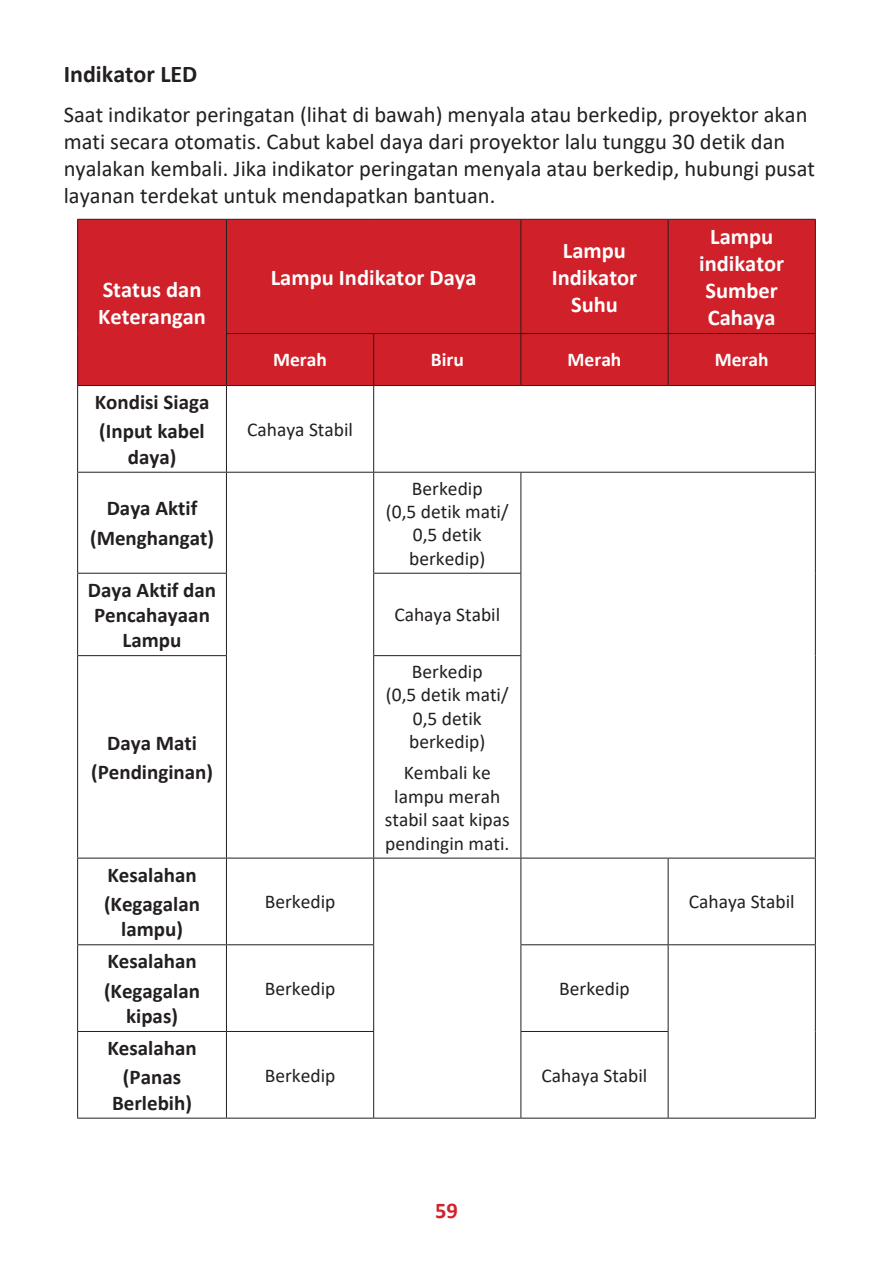
<style>
.page{position:relative;width:893px;height:1263px;background:#fff}
.page>*{position:absolute;margin:0;border:0;box-sizing:border-box;transform-origin:0 0}
.t1{font:700 24px "Calibri";color:#231f20}
.t2{font:22.5px/27px "Calibri";color:#231f20}
.t3{font:700 22.5px/27px "Calibri";color:#fff;text-align:center}
.t4{font:700 22.5px "Calibri";color:#d1232a}
.t5{font:700 21px/29.4px "Calibri";color:#231f20;text-align:center}
.t6{font:19.5px/23.4px "Calibri";color:#231f20;text-align:center}
.t7{font:700 19.5px "Calibri";color:#fff}
</style>
<div class="page">
<div style="left:78px;top:220px;width:737px;height:165px;background:#d02029"></div>
<hr style="left:77px;top:219px;width:149px;height:1px;background:#231f20">
<hr style="left:77px;top:220px;width:1px;height:114px;background:#231f20">
<hr style="left:226px;top:219px;width:148px;height:1px;background:#231f20">
<hr style="left:226px;top:220px;width:1px;height:113px;background:#231f20">
<hr style="left:374px;top:219px;width:147px;height:1px;background:#231f20">
<hr style="left:521px;top:219px;width:147px;height:1px;background:#231f20">
<hr style="left:520px;top:220px;width:1px;height:113px;background:#231f20">
<hr style="left:668px;top:219px;width:148px;height:1px;background:#231f20">
<hr style="left:668px;top:220px;width:1px;height:113px;background:#231f20">
<hr style="left:815px;top:220px;width:1px;height:113px;background:#231f20">
<hr style="left:77px;top:334px;width:1px;height:51px;background:#231f20">
<hr style="left:226px;top:333px;width:148px;height:1px;background:#231f20">
<hr style="left:226px;top:334px;width:1px;height:51px;background:#231f20">
<hr style="left:374px;top:333px;width:147px;height:1px;background:#231f20">
<hr style="left:373px;top:334px;width:1px;height:51px;background:#231f20">
<hr style="left:521px;top:333px;width:147px;height:1px;background:#231f20">
<hr style="left:520px;top:334px;width:1px;height:51px;background:#231f20">
<hr style="left:668px;top:333px;width:148px;height:1px;background:#231f20">
<hr style="left:668px;top:334px;width:1px;height:51px;background:#231f20">
<hr style="left:815px;top:334px;width:1px;height:51px;background:#231f20">
<hr style="left:77px;top:385px;width:149px;height:1px;background:#231f20">
<hr style="left:77px;top:386px;width:1px;height:86px;background:#231f20">
<hr style="left:226px;top:385px;width:148px;height:1px;background:#231f20">
<hr style="left:226px;top:386px;width:1px;height:86px;background:#231f20">
<hr style="left:374px;top:385px;width:147px;height:1px;background:#231f20">
<hr style="left:373px;top:386px;width:1px;height:86px;background:#231f20">
<hr style="left:521px;top:385px;width:147px;height:1px;background:#231f20">
<hr style="left:668px;top:385px;width:148px;height:1px;background:#231f20">
<hr style="left:815px;top:386px;width:1px;height:86px;background:#231f20">
<hr style="left:77px;top:472px;width:149px;height:1px;background:#231f20">
<hr style="left:77px;top:473px;width:1px;height:100px;background:#231f20">
<hr style="left:226px;top:472px;width:148px;height:1px;background:#231f20">
<hr style="left:226px;top:473px;width:1px;height:100px;background:#231f20">
<hr style="left:374px;top:472px;width:147px;height:1px;background:#231f20">
<hr style="left:373px;top:473px;width:1px;height:100px;background:#231f20">
<hr style="left:521px;top:472px;width:147px;height:1px;background:#231f20">
<hr style="left:520px;top:473px;width:1px;height:100px;background:#231f20">
<hr style="left:668px;top:472px;width:148px;height:1px;background:#231f20">
<hr style="left:815px;top:473px;width:1px;height:100px;background:#231f20">
<hr style="left:77px;top:573px;width:150px;height:1px;background:#231f20">
<hr style="left:77px;top:574px;width:1px;height:81px;background:#231f20">
<hr style="left:226px;top:574px;width:1px;height:81px;background:#231f20">
<hr style="left:373px;top:573px;width:148px;height:1px;background:#231f20">
<hr style="left:373px;top:574px;width:1px;height:81px;background:#231f20">
<hr style="left:520px;top:574px;width:1px;height:81px;background:#231f20">
<hr style="left:815px;top:573px;width:1px;height:83px;background:#231f20">
<hr style="left:77px;top:655px;width:150px;height:1px;background:#231f20">
<hr style="left:77px;top:656px;width:1px;height:202px;background:#231f20">
<hr style="left:226px;top:656px;width:1px;height:202px;background:#231f20">
<hr style="left:373px;top:655px;width:148px;height:1px;background:#231f20">
<hr style="left:373px;top:656px;width:1px;height:202px;background:#231f20">
<hr style="left:520px;top:656px;width:1px;height:202px;background:#231f20">
<hr style="left:815px;top:656px;width:1px;height:202px;background:#231f20">
<hr style="left:77px;top:858px;width:149px;height:1px;background:#231f20">
<hr style="left:77px;top:858px;width:1px;height:86px;background:#231f20">
<hr style="left:226px;top:858px;width:148px;height:1px;background:#231f20">
<hr style="left:226px;top:858px;width:1px;height:86px;background:#231f20">
<hr style="left:374px;top:858px;width:147px;height:1px;background:#231f20">
<hr style="left:373px;top:858px;width:1px;height:86px;background:#231f20">
<hr style="left:521px;top:858px;width:147px;height:1px;background:#231f20">
<hr style="left:520px;top:858px;width:1px;height:86px;background:#231f20">
<hr style="left:668px;top:858px;width:148px;height:1px;background:#231f20">
<hr style="left:668px;top:858px;width:1px;height:86px;background:#231f20">
<hr style="left:815px;top:858px;width:1px;height:86px;background:#231f20">
<hr style="left:77px;top:944px;width:149px;height:1px;background:#231f20">
<hr style="left:77px;top:945px;width:1px;height:86px;background:#231f20">
<hr style="left:226px;top:944px;width:148px;height:1px;background:#231f20">
<hr style="left:226px;top:945px;width:1px;height:86px;background:#231f20">
<hr style="left:373px;top:945px;width:1px;height:86px;background:#231f20">
<hr style="left:520px;top:944px;width:148px;height:1px;background:#231f20">
<hr style="left:520px;top:945px;width:1px;height:86px;background:#231f20">
<hr style="left:668px;top:944px;width:148px;height:1px;background:#231f20">
<hr style="left:668px;top:945px;width:1px;height:86px;background:#231f20">
<hr style="left:815px;top:945px;width:1px;height:86px;background:#231f20">
<hr style="left:77px;top:1031px;width:149px;height:1px;background:#231f20">
<hr style="left:77px;top:1032px;width:1px;height:86px;background:#231f20">
<hr style="left:226px;top:1031px;width:148px;height:1px;background:#231f20">
<hr style="left:226px;top:1032px;width:1px;height:86px;background:#231f20">
<hr style="left:373px;top:1032px;width:1px;height:86px;background:#231f20">
<hr style="left:520px;top:1031px;width:148px;height:1px;background:#231f20">
<hr style="left:520px;top:1032px;width:1px;height:86px;background:#231f20">
<hr style="left:668px;top:1032px;width:1px;height:86px;background:#231f20">
<hr style="left:815px;top:1031px;width:1px;height:87px;background:#231f20">
<hr style="left:77px;top:1118px;width:149px;height:1px;background:#231f20">
<hr style="left:226px;top:1118px;width:148px;height:1px;background:#231f20">
<hr style="left:374px;top:1118px;width:147px;height:1px;background:#231f20">
<hr style="left:521px;top:1118px;width:147px;height:1px;background:#231f20">
<hr style="left:668px;top:1118px;width:148px;height:1px;background:#231f20">
<p class="t1" style="left:64px;top:57px;width:135px">Indikator LED</p>
<p class="t2" style="left:64px;top:100px;width:753px">Saat indikator peringatan (lihat di bawah) menyala atau berkedip, proyektor akan mati secara otomatis. Cabut kabel daya dari proyektor lalu tunggu 30 detik dan nyalakan kembali. Jika indikator peringatan menyala atau berkedip, hubungi pusat layanan terdekat untuk mendapatkan bantuan.</p>
<p class="t3" style="left:98px;top:276px;width:109px;text-align:left">Status dan<br>Keterangan</p>
<p class="t5" style="left:95px;top:387px;width:116px;text-align:left">Kondisi Siaga (Input kabel</p>
<p class="t5" style="left:128px;top:442px;width:50px">daya)</p>
<p class="t5" style="left:90px;top:493px;width:125px">Daya Aktif (Menghangat)</p>
<p class="t5" style="left:88px;top:577px;width:130px;line-height:25.2px">Daya Aktif dan<br>Pencahayaan<br>Lampu</p>
<p class="t5" style="left:91px;top:728px;width:123px">Daya Mati (Pendinginan)</p>
<p class="t5" style="left:104px;top:860px;width:98px;text-align:left">Kesalahan (Kegagalan</p>
<p class="t5" style="left:121px;top:914px;width:63px">lampu)</p>
<p class="t5" style="left:104px;top:946px;width:98px;text-align:left">Kesalahan (Kegagalan</p>
<p class="t5" style="left:126px;top:1001px;width:53px">kipas)</p>
<p class="t5" style="left:107px;top:1033px;width:91px">Kesalahan (Panas</p>
<p class="t5" style="left:112px;top:1088px;width:81px">Berlebih)</p>
<p class="t3" style="left:271px;top:263px;width:207px">Lampu Indikator Daya</p>
<p class="t3" style="left:552px;top:236px;width:87px">Lampu<br>Indikator<br>Suhu</p>
<p class="t3" style="left:699px;top:223px;width:87px">Lampu indikator<br>Sumber<br>Cahaya</p>
<p class="t7" style="left:273px;top:346px;width:55px">Merah</p>
<p class="t7" style="left:431px;top:346px;width:35px">Biru</p>
<p class="t7" style="left:568px;top:346px;width:55px">Merah</p>
<p class="t7" style="left:715px;top:346px;width:55px">Merah</p>
<p class="t6" style="left:247px;top:417px;width:107px">Cahaya Stabil</p>
<p class="t6" style="left:386px;top:476px;width:124px">Berkedip<br>(0,5 detik mati/<br>0,5 detik berkedip)</p>
<p class="t6" style="left:394px;top:603px;width:107px">Cahaya Stabil</p>
<p class="t6" style="left:386px;top:659px;width:124px">Berkedip<br>(0,5 detik mati/<br>0,5 detik berkedip)</p>
<p class="t6" style="left:385px;top:761px;width:126px">Kembali ke lampu merah stabil saat kipas pendingin mati.</p>
<p class="t6" style="left:265px;top:890px;width:72px">Berkedip</p>
<p class="t6" style="left:689px;top:890px;width:107px">Cahaya Stabil</p>
<p class="t6" style="left:265px;top:976px;width:72px">Berkedip</p>
<p class="t6" style="left:559px;top:976px;width:72px">Berkedip</p>
<p class="t6" style="left:265px;top:1063px;width:72px">Berkedip</p>
<p class="t6" style="left:542px;top:1063px;width:107px">Cahaya Stabil</p>
<p class="t4" style="left:435px;top:1194px;width:24px">59</p>
</div>
